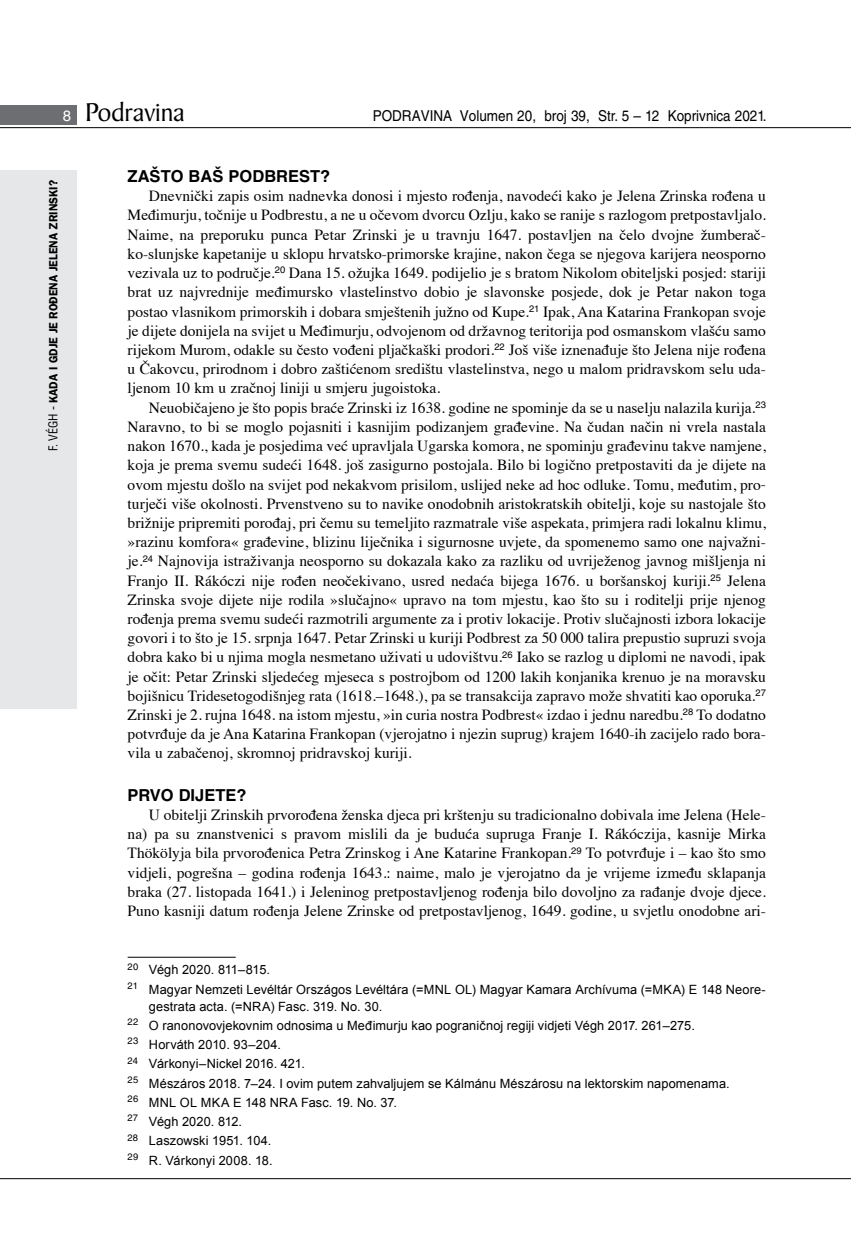
<style>
.page{position:relative;width:851px;height:1234px;background:#fff}
.page>*{position:absolute;margin:0;border:0;box-sizing:border-box;transform-origin:0 0}
.t1{font:27.6px "Baker Signet BT";color:#000}
.t2{font:700 16.5px "Helvetica LT Skin 29";color:#000}
.t3{font:15.45px/19.2px "Times";color:#000;text-align:justify}
.t4{font:15px "Helvetica LT Skin 29";color:#000;scale:.9 1}
.t5{font:12.75px/19.2px "Arial";letter-spacing:.01em;color:#000}
.t6{font:600 12px "ITC Franklin Gothic Skin 29";letter-spacing:-.005em;color:#000;scale:.95 1}
.s1{font-family:"Helvetica LT Skin 29";font-size:15px;color:#fff}
.s2{font-family:"Helvetica LT Skin 29";font-weight:400;font-stretch:condensed}
</style>
<div class="page">
<div style="left:0;top:170px;width:77px;height:538px;background:#e6e7e8"></div>
<div style="left:0;top:105px;width:77px;height:19px;background:#6d6e71"></div>
<hr style="left:0;top:127px;width:850px;height:1px;background:#000">
<hr style="left:0;top:1177px;width:850px;height:1px;background:#000">
<hr style="left:128px;top:956px;width:108px;height:1px;background:#000">
<h1 class="t1" style="left:63px;top:95px;width:123px"><span class="s1">8</span> Podravina</h1>
<p class="t4" style="left:372px;top:107px;width:439px">PODRAVINA Volumen 20, broj 39, Str. 5 – 12 Koprivnica 2021.</p>
<p class="t6" style="left:46px;top:450px;width:286px;rotate:-90deg"><span class="s2">F. VÉGH -</span> KADA I GDJE JE ROĐENA JELENA ZRINSKI?</p>
<p class="t2" style="left:128px;top:166px;width:204px">ZAŠTO BAŠ PODBREST?</p>
<p class="t3" style="left:128px;top:185px;width:639px;text-indent:21px">Dnevnički zapis osim nadnevka donosi i mjesto rođenja, navodeći kako je Jelena Zrinska rođena u Međimurju, točnije u Podbrestu, a ne u očevom dvorcu Ozlju, kako se ranije s razlogom pretpostavljalo.<br>Naime, na preporuku punca Petar Zrinski je u travnju 1647. postavljen na čelo dvojne žumberač&shy;ko-slunjske kapetanije u sklopu hrvatsko-primorske krajine, nakon čega se njegova karijera neosporno vezivala uz to područje.<sup>20</sup> Dana 15. ožujka 1649. podijelio je s bratom Nikolom obiteljski posjed: stariji brat uz najvrednije međimursko vlastelinstvo dobio je slavonske posjede, dok je Petar nakon toga postao vlasnikom primorskih i dobara smještenih južno od Kupe.<sup>21</sup> Ipak, Ana Katarina Frankopan svoje je dijete donijela na svijet u Međimurju, odvojenom od državnog teritorija pod osmanskom vlašću samo rijekom Murom, odakle su često vođeni pljačkaški prodori.<sup>22</sup> Još više iznenađuje što Jelena nije rođena u Čakovcu, prirodnom i dobro zaštićenom središtu vlastelinstva, nego u malom pridravskom selu uda&shy;ljenom 10 km u zračnoj liniji u smjeru jugoistoka.</p>
<p class="t3" style="left:128px;top:396px;width:639px;text-indent:21px">Neuobičajeno je što popis braće Zrinski iz 1638. godine ne spominje da se u naselju nalazila kurija.<sup>23<br></sup>Naravno, to bi se moglo pojasniti i kasnijim podizanjem građevine. Na čudan način ni vrela nastala nakon 1670., kada je posjedima već upravljala Ugarska komora, ne spominju građevinu takve namjene, koja je prema svemu sudeći 1648. još zasigurno postojala. Bilo bi logično pretpostaviti da je dijete na ovom mjestu došlo na svijet pod nekakvom prisilom, uslijed neke ad hoc odluke. Tomu, međutim, pro&shy;turječi više okolnosti. Prvenstveno su to navike onodobnih aristokratskih obitelji, koje su nastojale što brižnije pripremiti porođaj, pri čemu su temeljito razmatrale više aspekata, primjera radi lokalnu klimu, »razinu komfora« građevine, blizinu liječnika i sigurnosne uvjete, da spomenemo samo one najvažni&shy;je.<sup>24</sup> Najnovija istraživanja neosporno su dokazala kako za razliku od uvriježenog javnog mišljenja ni Franjo II. Rákóczi nije rođen neočekivano, usred nedaća bijega 1676. u boršanskoj kuriji.<sup>25</sup> Jelena Zrinska svoje dijete nije rodila »slučajno« upravo na tom mjestu, kao što su i roditelji prije njenog rođenja prema svemu sudeći razmotrili argumente za i protiv lokacije. Protiv slučajnosti izbora lokacije govori i to što je 15. srpnja 1647. Petar Zrinski u kuriji Podbrest za 50 000 talira prepustio supruzi svoja dobra kako bi u njima mogla nesmetano uživati u udovištvu.<sup>26</sup> Iako se razlog u diplomi ne navodi, ipak je očit: Petar Zrinski sljedećeg mjeseca s postrojbom od 1200 lakih konjanika krenuo je na moravsku bojišnicu Tridesetogodišnjeg rata (1618.–1648.), pa se transakcija zapravo može shvatiti kao oporuka.<sup>27<br></sup>Zrinski je 2. rujna 1648. na istom mjestu, »in curia nostra Podbrest« izdao i jednu naredbu.<sup>28</sup> To dodatno potvrđuje da je Ana Katarina Frankopan (vjerojatno i njezin suprug) krajem 1640-ih zacijelo rado bora&shy;vila u zabačenoj, skromnoj pridravskoj kuriji.</p>
<p class="t2" style="left:128px;top:784px;width:120px">PRVO DIJETE?</p>
<p class="t3" style="left:128px;top:803px;width:639px;text-indent:21px">U obitelji Zrinskih prvorođena ženska djeca pri krštenju su tradicionalno dobivala ime Jelena (Hele&shy;na) pa su znanstvenici s pravom mislili da je buduća supruga Franje I. Rákóczija, kasnije Mirka Thökölyja bila prvorođenica Petra Zrinskog i Ane Katarine Frankopan.<sup>29</sup> To potvrđuje i – kao što smo vidjeli, pogrešna – godina rođenja 1643.: naime, malo je vjerojatno da je vrijeme između sklapanja braka (27. listopada 1641.) i Jeleninog pretpostavljenog rođenja bilo dovoljno za rađanje dvoje djece.<br>Puno kasniji datum rođenja Jelene Zrinske od pretpostavljenog, 1649. godine, u svjetlu onodobne ari-</p>
<p class="t5" style="left:128px;top:960px;width:639px"><sup>20</sup> Végh 2020. 811–815.<br><sup>21</sup> Magyar Nemzeti Levéltár Országos Levéltára (=MNL OL) Magyar Kamara Archívuma (=MKA) E 148 Neore-</p>
<p class="t5" style="left:128px;top:996px;width:603px;text-indent:21px">gestrata acta. (=NRA) Fasc. 319. No. 30.<br><sup>22</sup> O ranonovovjekovnim odnosima u Međimurju kao pograničnoj regiji vidjeti Végh 2017. 261–275.<br><sup>23</sup> Horváth 2010. 93–204.<br><sup>24</sup> Várkonyi–Nickel 2016. 421.<br><sup>25</sup> Mészáros 2018. 7–24. I ovim putem zahvaljujem se Kálmánu Mészárosu na lektorskim napomenama.<br><sup>26</sup> MNL OL MKA E 148 NRA Fasc. 19. No. 37.<br><sup>27</sup> Végh 2020. 812.<br><sup>28</sup> Laszowski 1951. 104.<br><sup>29</sup> R. Várkonyi 2008. 18.</p>
</div>
